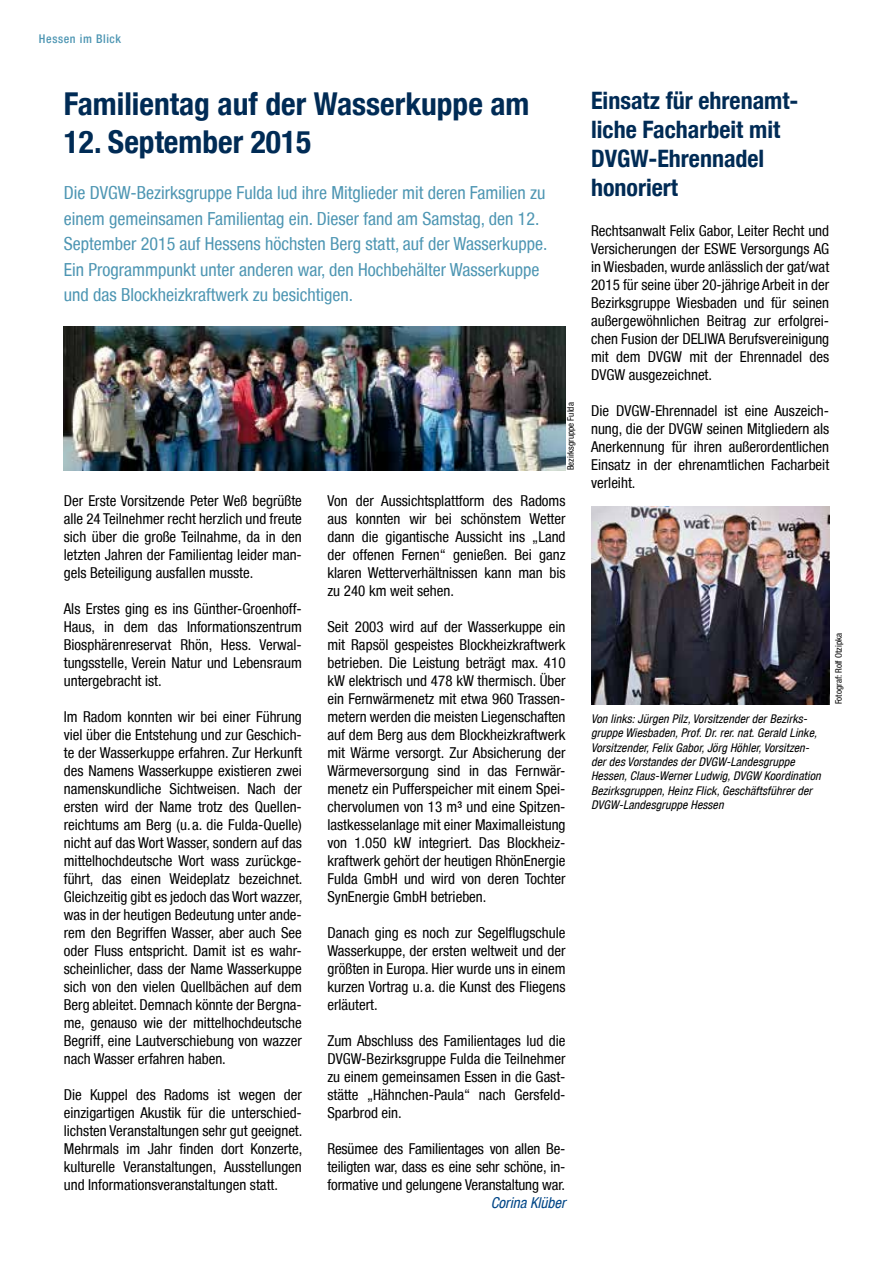
<style>
.page{position:relative;width:893px;height:1263px;background:#fff}
.page>*{position:absolute;margin:0;border:0;box-sizing:border-box;transform-origin:0 0}
.t1{font:700 condensed 31.5px "Helvetica Neue LT";color:#002b55}
.t2{font:700 condensed 24px/28.8px "Helvetica Neue LT";color:#002b55}
.t3{font:condensed 18px/25.5px "Helvetica Neue LT";color:#4e96b3}
.t4{font:condensed 15px/18px "Helvetica Neue LT";color:#000;text-align:justify}
.t5{font:italic condensed 15px "Helvetica Neue LT";color:#004687}
.t6{font:italic condensed 12px/14.4px "Helvetica Neue LT";letter-spacing:.01em;color:#000}
.t7{font:500 condensed 12px "Helvetica Neue LT";letter-spacing:.05em;color:#4e96b3}
.t8{font:condensed 9px "Helvetica Neue LT";color:#000}
</style>
<div class="page">
<img style="left:64px;top:326px;width:502px;height:144px">
<img style="left:591px;top:506px;width:238px;height:198px">
<p class="t7" style="left:39px;top:31px;width:84px">Hessen im Blick</p>
<h1 class="t1" style="left:64px;top:84px;width:467px">Familientag auf der Wasserkuppe am</h1>
<h1 class="t1" style="left:64px;top:122px;width:249px">12. September 2015</h1>
<h2 class="t2" style="left:591px;top:86px;width:209px">Einsatz für ehrenamt&shy;liche Facharbeit mit<br>DVGW-Ehrennadel</h2>
<p class="t3" style="left:64px;top:180px;width:483px">Die DVGW-Bezirksgruppe Fulda lud ihre Mitglieder mit deren Familien zu</p>
<h2 class="t2" style="left:591px;top:173px;width:88px">honoriert</h2>
<p class="t3" style="left:64px;top:205px;width:483px">einem gemeinsamen Familientag ein. Dieser fand am Samstag, den 12.<br>September 2015 auf Hessens höchsten Berg statt, auf der Wasserkuppe.<br>Ein Programmpunkt unter anderen war, den Hochbehälter Wasserkuppe und das Blockheizkraftwerk zu besichtigen.</p>
<p class="t4" style="left:591px;top:222px;width:240px">Rechtsanwalt Felix Gabor, Leiter Recht und Versicherungen der ESWE Versorgungs AG in Wiesbaden, wurde anlässlich der gat/wat 2015 für seine über 20-jährige Arbeit in der Bezirksgruppe Wiesbaden und für seinen außergewöhnlichen Beitrag zur erfolgrei&shy;chen Fusion der DELIWA Berufsvereinigung mit dem DVGW mit der Ehrennadel des DVGW ausgezeichnet.</p>
<p class="t4" style="left:591px;top:402px;width:240px">Die DVGW-Ehrennadel ist eine Auszeich&shy;nung, die der DVGW seinen Mitgliedern als Anerkennung für ihren außerordentlichen Einsatz in der ehrenamtlichen Facharbeit verleiht.</p>
<p class="t8" style="left:566px;top:470px;width:69px;rotate:-90deg">Bezirksgruppe Fulda</p>
<p class="t4" style="left:64px;top:492px;width:240px">Der Erste Vorsitzende Peter Weß begrüßte alle 24 Teilnehmer recht herzlich und freute sich über die große Teilnahme, da in den letzten Jahren der Familientag leider man&shy;gels Beteiligung ausfallen musste.</p>
<p class="t4" style="left:64px;top:600px;width:240px">Als Erstes ging es ins Günther-Groenhoff-Haus, in dem das Informationszentrum Biosphärenreservat Rhön, Hess. Verwal&shy;tungsstelle, Verein Natur und Lebensraum untergebracht ist.</p>
<p class="t4" style="left:64px;top:708px;width:240px;text-align:left">Im Radom konnten wir bei einer Führung viel über die Entstehung und zur Geschich&shy;te der Wasserkuppe erfahren. Zur Herkunft des Namens Wasserkuppe existieren zwei namenskundliche Sichtweisen. Nach der ersten wird der Name trotz des Quellen&shy;reichtums am Berg (u. a. die Fulda-Quelle) nicht auf das Wort Wasser, sondern auf das mittelhochdeutsche Wort wass zurückge&shy;führt, das einen Weideplatz bezeichnet.<br>Gleichzeitig gibt es jedoch das Wort wazzer, was in der heutigen Bedeutung unter ande&shy;rem den Begriffen Wasser, aber auch See oder Fluss entspricht. Damit ist es wahr&shy;scheinlicher, dass der Name Wasserkuppe sich von den vielen Quellbächen auf dem Berg ableitet. Demnach könnte der Bergna&shy;me, genauso wie der mittelhochdeutsche Begriff, eine Lautverschiebung von wazzer nach Wasser erfahren haben.</p>
<p class="t4" style="left:64px;top:1086px;width:240px;text-align:left">Die Kuppel des Radoms ist wegen der einzigartigen Akustik für die unterschied&shy;lichsten Veranstaltungen sehr gut geeignet.<br>Mehrmals im Jahr finden dort Konzerte, kulturelle Veranstaltungen, Ausstellungen und Informationsveranstaltungen statt.</p>
<p class="t4" style="left:327px;top:492px;width:240px">Von der Aussichtsplattform des Radoms aus konnten wir bei schönstem Wetter dann die gigantische Aussicht ins „Land der offenen Fernen“ genießen. Bei ganz klaren Wetterverhältnissen kann man bis zu 240 km weit sehen.</p>
<p class="t4" style="left:327px;top:618px;width:240px">Seit 2003 wird auf der Wasserkuppe ein mit Rapsöl gespeistes Blockheizkraftwerk betrieben. Die Leistung beträgt max. 410 kW elektrisch und 478 kW thermisch. Über ein Fernwärmenetz mit etwa 960 Trassen&shy;metern werden die meisten Liegenschaften auf dem Berg aus dem Blockheizkraftwerk mit Wärme versorgt. Zur Absicherung der Wärmeversorgung sind in das Fernwär&shy;menetz ein Pufferspeicher mit einem Spei&shy;chervolumen von 13 m³ und eine Spitzen&shy;lastkesselanlage mit einer Maximalleistung von 1.050 kW integriert. Das Blockheiz&shy;kraftwerk gehört der heutigen RhönEnergie Fulda GmbH und wird von deren Tochter SynEnergie GmbH betrieben.</p>
<p class="t4" style="left:327px;top:924px;width:240px">Danach ging es noch zur Segelflugschule Wasserkuppe, der ersten weltweit und der größten in Europa. Hier wurde uns in einem kurzen Vortrag u. a. die Kunst des Fliegens erläutert.</p>
<p class="t4" style="left:327px;top:1032px;width:240px">Zum Abschluss des Familientages lud die DVGW-Bezirksgruppe Fulda die Teilnehmer zu einem gemeinsamen Essen in die Gast&shy;stätte „Hähnchen-Paula“ nach Gersfeld-Sparbrod ein.</p>
<p class="t4" style="left:327px;top:1140px;width:240px">Resümee des Familientages von allen Be&shy;teiligten war, dass es eine sehr schöne, in&shy;formative und gelungene Veranstaltung war.</p>
<p class="t5" style="left:491px;top:1194px;width:76px">Corina Klüber</p>
<p class="t6" style="left:591px;top:711px;width:231px">Von links: Jürgen Pilz, Vorsitzender der Bezirks&shy;gruppe Wiesbaden, Prof. Dr. rer. nat. Gerald Linke, Vorsitzender, Felix Gabor, Jörg Höhler, Vorsitzen&shy;der des Vorstandes der DVGW-Landesgruppe Hessen, Claus-Werner Ludwig, DVGW Koordination Bezirksgruppen, Heinz Flick, Geschäftsführer der DVGW-Landesgruppe Hessen</p>
<p class="t8" style="left:833px;top:704px;width:73px;rotate:-90deg">Fotograf: Rolf Otzipka</p>
</div>
